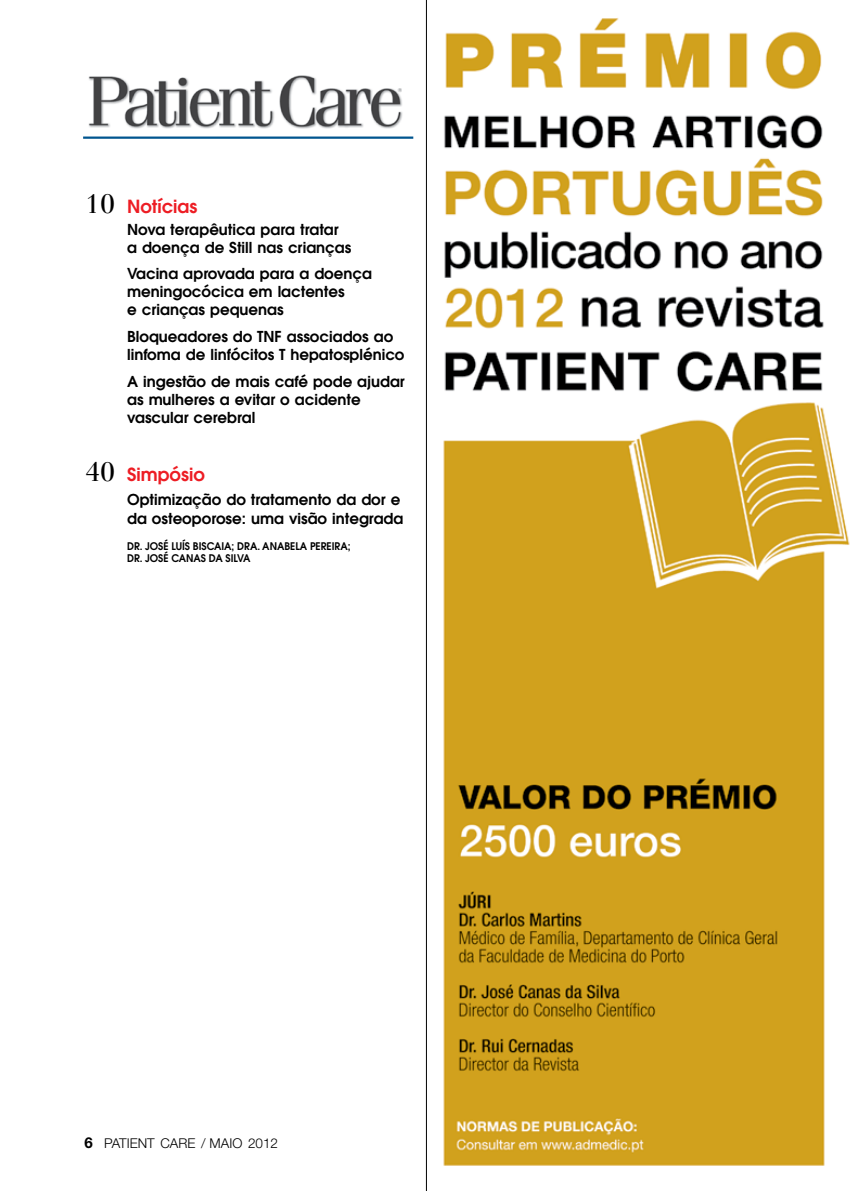
<style>
.page{position:relative;width:851px;height:1191px;background:#fff}
.page>*{position:absolute;margin:0;border:0;box-sizing:border-box;transform-origin:0 0}
.t1{font:600 18px "Avant Garde";color:#ed1d24}
.t2{font:600 15px/18px "Avant Garde";color:#000}
.t3{font:300 13.5px "Helvetica Neue";color:#000}
.t4{font:600 10.5px/12.6px "Avant Garde";color:#000;scale:.95 1}
.s1{font-family:"Fenice";font-weight:400;font-size:27px;color:#000}
.s2{font-weight:700;font-size:15px}
</style>
<div class="page">
<img style="left:88px;top:34px;width:338px;height:95px">
<hr style="left:83px;top:136px;width:330px;height:3px;background:#00558f">
<img style="left:443px;top:18px;width:407px;height:1148px">
<hr style="left:426px;top:0;width:1px;height:1191px;background:#000">
<p class="t1" style="left:85px;top:194px;width:114px"><span class="s1">10</span> Notícias</p>
<p class="t2" style="left:127px;top:220px;width:226px">Nova terapêutica para tratar a doença de Still nas crianças</p>
<p class="t2" style="left:127px;top:265px;width:246px">Vacina aprovada para a doença meningocócica em lactentes<br>e crianças pequenas</p>
<p class="t2" style="left:127px;top:327px;width:279px">Bloqueadores do TNF associados ao linfoma de linfócitos T hepatosplénico</p>
<p class="t2" style="left:127px;top:372px;width:279px">A ingestão de mais café pode ajudar as mulheres a evitar o acidente vascular cerebral</p>
<p class="t1" style="left:85px;top:462px;width:121px"><span class="s1">40</span> Simpósio</p>
<p class="t2" style="left:127px;top:489px;width:278px;line-height:19.5px">Optimização do tratamento da dor e da osteoporose: uma visão integrada</p>
<p class="t4" style="left:127px;top:539px;width:236px">DR. JOSÉ LUÍS BISCAIA; DRA. ANABELA PEREIRA;<br>DR. JOSÉ CANAS DA SILVA</p>
<p class="t3" style="left:85px;top:1134px;width:195px"><span class="s2">6</span> PATIENT CARE / MAIO 2012</p>
</div>
